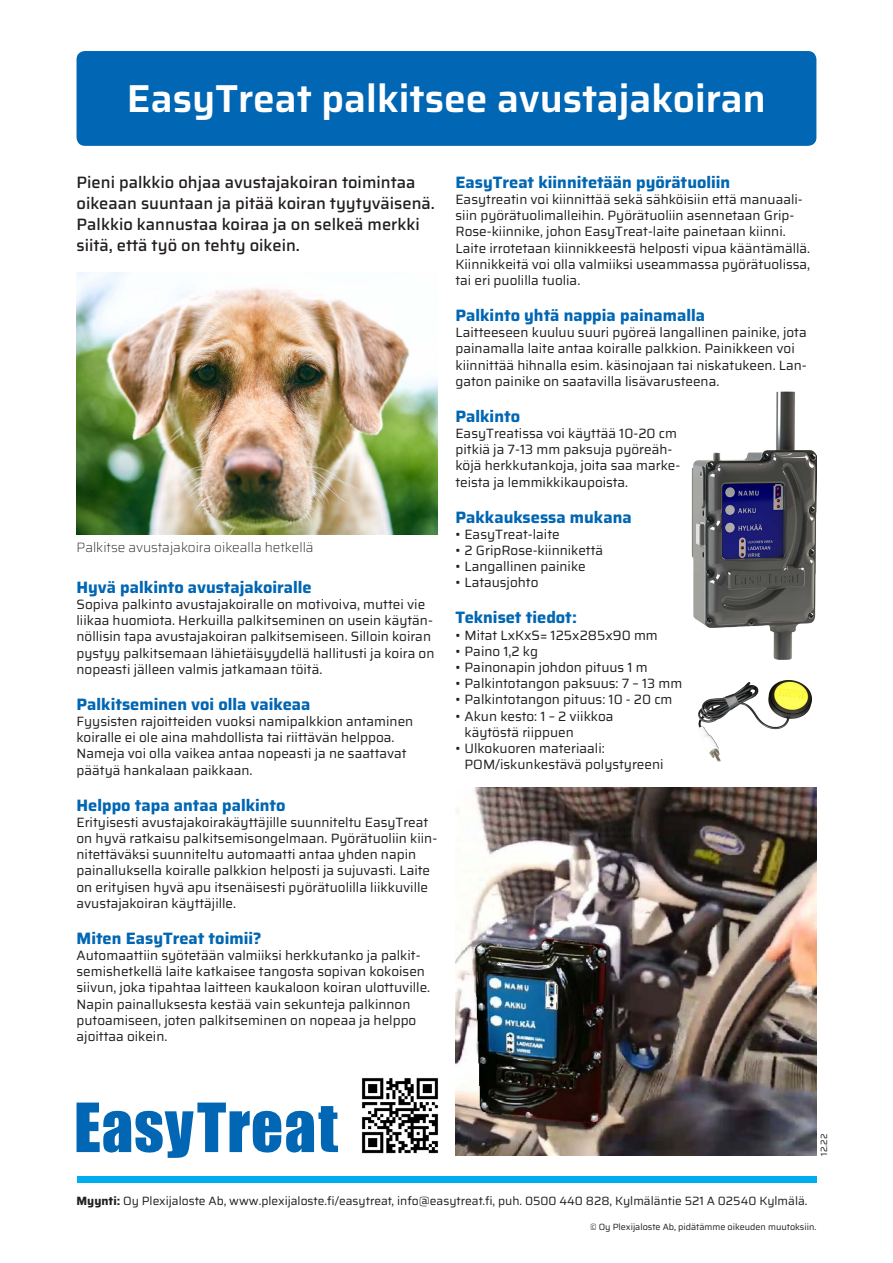
<style>
.page{position:relative;width:893px;height:1263px;background:#fff}
.page>*{position:absolute;margin:0;border:0;box-sizing:border-box;transform-origin:0 0}
.t1{font:600 39px "Saira";color:#fff}
.t2{font:700 16.5px "Saira";color:#0166b3}
.t3{font:500 16.5px/21px "Saira";color:#231f20}
.t4{font:13.5px/16.2px "Saira";color:#231f20}
.t5{font:200 13.5px "Saira";color:#231f20}
.t6{font:12px "Saira";color:#231f20}
.t7{font:9px "Saira";color:#231f20}
.s1{font-weight:700}
</style>
<div class="page">
<div style="left:77px;top:1176px;width:739px;height:6px;background:#00aeef"></div>
<div style="left:77px;top:51px;width:739px;height:95px;background:#0166b3;border-radius:9px"></div>
<img style="left:455px;top:787px;width:361px;height:369px">
<img style="left:77px;top:273px;width:360px;height:262px">
<svg style="left:77px;top:1102px;width:261px;height:56px"></svg>
<img style="left:692px;top:391px;width:124px;height:268px">
<img style="left:698px;top:680px;width:114px;height:82px">
<img style="left:361px;top:1078px;width:78px;height:76px">
<p class="t1" style="left:127px;top:68px;width:641px">EasyTreat palkitsee avustajakoiran</p>
<p class="t3" style="left:77px;top:171px;width:360px">Pieni palkkio ohjaa avustajakoiran toimintaa oikeaan suuntaan ja pitää koiran tyytyväisenä.<br>Palkkio kannustaa koiraa ja on selkeä merkki siitä, että työ on tehty oikein.</p>
<p class="t5" style="left:77px;top:537px;width:239px">Palkitse avustajakoira oikealla hetkellä</p>
<p class="t2" style="left:77px;top:574px;width:237px">Hyvä palkinto avustajakoiralle</p>
<p class="t4" style="left:77px;top:596px;width:359px">Sopiva palkinto avustajakoiralle on motivoiva, muttei vie liikaa huomiota. Herkuilla palkitseminen on usein käytän&shy;nöllisin tapa avustajakoiran palkitsemiseen. Silloin koiran pystyy palkitsemaan lähietäisyydellä hallitusti ja koira on nopeasti jälleen valmis jatkamaan töitä.</p>
<p class="t2" style="left:77px;top:691px;width:235px">Palkitseminen voi olla vaikeaa</p>
<p class="t4" style="left:77px;top:713px;width:338px">Fyysisten rajoitteiden vuoksi namipalkkion antaminen koiralle ei ole aina mahdollista tai riittävän helppoa.<br>Nameja voi olla vaikea antaa nopeasti ja ne saattavat päätyä hankalaan paikkaan.</p>
<p class="t2" style="left:77px;top:792px;width:211px">Helppo tapa antaa palkinto</p>
<p class="t4" style="left:77px;top:814px;width:362px">Erityisesti avustajakoirakäyttäjille suunniteltu EasyTreat on hyvä ratkaisu palkitsemisongelmaan. Pyörätuoliin kiin&shy;nitettäväksi suunniteltu automaatti antaa yhden napin painalluksella koiralle palkkion helposti ja sujuvasti. Laite on erityisen hyvä apu itsenäisesti pyörätuolilla liikkuville avustajakoiran käyttäjille.</p>
<p class="t2" style="left:77px;top:925px;width:186px">Miten EasyTreat toimii?</p>
<p class="t4" style="left:77px;top:947px;width:355px">Automaattiin syötetään valmiiksi herkkutanko ja palkit&shy;semishetkellä laite katkaisee tangosta sopivan kokoisen siivun, joka tipahtaa laitteen kaukaloon koiran ulottuville.<br>Napin painalluksesta kestää vain sekunteja palkinnon putoamiseen, joten palkitseminen on nopeaa ja helppo ajoittaa oikein.</p>
<p class="t2" style="left:455px;top:169px;width:276px">EasyTreat kiinnitetään pyörätuoliin</p>
<p class="t4" style="left:455px;top:191px;width:356px">Easytreatin voi kiinnittää sekä sähköisiin että manuaali&shy;siin pyörätuolimalleihin. Pyörätuoliin asennetaan Grip-Rose-kiinnike, johon EasyTreat-laite painetaan kiinni.<br>Laite irrotetaan kiinnikkeestä helposti vipua kääntämällä.<br>Kiinnikkeitä voi olla valmiiksi useammassa pyörätuolissa, tai eri puolilla tuolia.</p>
<p class="t2" style="left:455px;top:302px;width:251px">Palkinto yhtä nappia painamalla</p>
<p class="t4" style="left:455px;top:324px;width:353px">Laitteeseen kuuluu suuri pyöreä langallinen painike, jota painamalla laite antaa koiralle palkkion. Painikkeen voi kiinnittää hihnalla esim. käsinojaan tai niskatukeen. Lan&shy;gaton painike on saatavilla lisävarusteena.</p>
<p class="t2" style="left:455px;top:403px;width:66px">Palkinto</p>
<p class="t4" style="left:455px;top:425px;width:223px">EasyTreatissa voi käyttää 10-20 cm</p>
<p class="t4" style="left:455px;top:441px;width:218px">pitkiä ja 7-13 mm paksuja pyöreäh-</p>
<p class="t4" style="left:455px;top:457px;width:226px">köjä herkkutankoja, joita saa marke-</p>
<p class="t4" style="left:455px;top:474px;width:174px">teista ja lemmikkikaupoista.</p>
<p class="t2" style="left:455px;top:504px;width:178px">Pakkauksessa mukana</p>
<p class="t4" style="left:455px;top:526px;width:106px">• EasyTreat-laite</p>
<p class="t4" style="left:455px;top:542px;width:149px">• 2 GripRose-kiinnikettä</p>
<p class="t4" style="left:455px;top:558px;width:132px">• Langallinen painike</p>
<p class="t4" style="left:455px;top:574px;width:84px">• Latausjohto</p>
<p class="t2" style="left:455px;top:605px;width:123px">Tekniset tiedot:</p>
<p class="t4" style="left:455px;top:627px;width:204px">• Mitat LxKxS= 125x285x90 mm</p>
<p class="t4" style="left:455px;top:643px;width:84px">• Paino 1,2 kg</p>
<p class="t4" style="left:455px;top:659px;width:194px">• Painonapin johdon pituus 1 m</p>
<p class="t4" style="left:455px;top:675px;width:228px">• Palkintotangon paksuus: 7 – 13 mm</p>
<p class="t4" style="left:455px;top:691px;width:219px">• Palkintotangon pituus: 10 - 20 cm</p>
<p class="t4" style="left:455px;top:708px;width:160px">• Akun kesto: 1 – 2 viikkoa</p>
<p class="t4" style="left:464px;top:724px;width:111px">käytöstä riippuen</p>
<p class="t4" style="left:455px;top:740px;width:151px">• Ulkokuoren materiaali:</p>
<p class="t4" style="left:464px;top:756px;width:201px">POM/iskunkestävä polystyreeni</p>
<p class="t7" style="left:817px;top:1156px;width:23px;rotate:-90deg">12.22</p>
<p class="t6" style="left:77px;top:1191px;width:733px"><span class="s1">Myynti:</span> Oy Plexijaloste Ab, www.plexijaloste.fi/easytreat, info@easytreat.fi, puh. 0500 440 828, Kylmäläntie 521 A 02540 Kylmälä.</p>
<p class="t7" style="left:590px;top:1220px;width:228px">© Oy Plexijaloste Ab, pidätämme oikeuden muutoksiin.</p>
</div>
